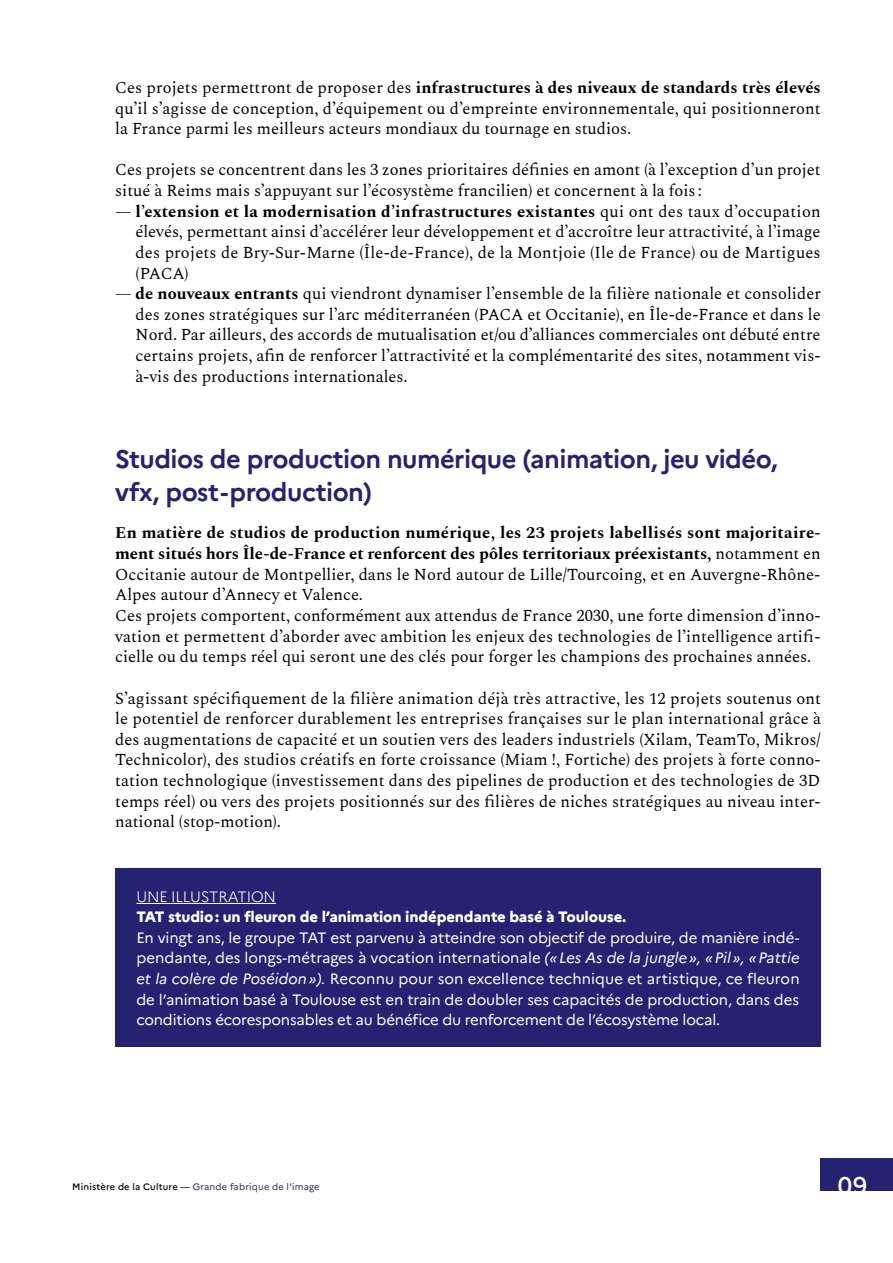
<style>
.page{position:relative;width:893px;height:1263px;background:#fff}
.page>*{position:absolute;margin:0;border:0;box-sizing:border-box;transform-origin:0 0}
._01_Chapeau_Marianne{font:700 25.5px/33px "Marianne";letter-spacing:-.02em;color:#252371}
.t1{font:500 24px "Marianne";color:#fff}
._01_Texte-labeur_Spe{font:16.5px/20.7px "Spectral";color:#000;text-align:justify}
._01_Texte-labeur_Spe-2{font:700 16.5px/20.7px "Spectral";letter-spacing:-.005em;color:#000;text-align:justify}
._01_Texte-labeur_Mar{font:15px/20.7px "Marianne";letter-spacing:-.01em;color:#fff;text-align:justify}
._01_Texte-labeur_Mar-2{font:800 15px "Marianne";letter-spacing:-.01em;color:#fff}
._01_Texte-labeur_Mar-3{font:300 15px "Marianne";letter-spacing:-.01em;color:#fff}
.t2{font:9.3px "Marianne";letter-spacing:.02em;color:#252371}
.s1{font-weight:700}
.s2{font-weight:400}
.s3{font-style:italic}
.s4{font-weight:500;color:#000}
.s5{font-weight:500}
</style>
<div class="page">
<div style="left:115px;top:868px;width:706px;height:178px;background:#252371"></div>
<hr style="left:136px;top:903px;width:140px;height:1px;background:#fff">
<div style="left:821px;top:1158px;width:72px;height:33px;background:#252371"></div>
<p class="_01_Texte-labeur_Spe" style="left:115px;top:76px;width:707px">Ces projets permettront de proposer des <span class="s1">infrastructures à des niveaux de standards très élevés </span>qu’il s’agisse de conception, d’équipement ou d’empreinte environnementale, qui positionneront la France parmi les meilleurs acteurs mondiaux du tournage en studios.</p>
<p class="_01_Texte-labeur_Spe" style="left:115px;top:158px;width:707px">Ces projets se concentrent dans les 3 zones prioritaires définies en amont (à l’exception d’un projet situé à Reims mais s’appuyant sur l’écosystème francilien) et concernent à la fois :</p>
<p class="_01_Texte-labeur_Spe" style="left:136px;top:200px;width:687px;text-indent:-20px">— <span class="s1">l’extension et la modernisation d’infrastructures existantes</span> qui ont des taux d’occupation élevés, permettant ainsi d’accélérer leur développement et d’accroître leur attractivité, à l’image des projets de Bry-Sur-Marne (Île-de-France), de la Montjoie (Ile de France) ou de Martigues (PACA)</p>
<p class="_01_Texte-labeur_Spe" style="left:136px;top:282px;width:687px;text-indent:-20px">— <span class="s1">de nouveaux entrants</span> qui viendront dynamiser l’ensemble de la filière nationale et consolider des zones stratégiques sur l’arc méditerranéen (PACA et Occitanie), en Île-de-France et dans le Nord. Par ailleurs, des accords de mutualisation et/ou d’alliances commerciales ont débuté entre certains projets, afin de renforcer l’attractivité et la complémentarité des sites, notamment vis&shy;à-vis des productions internationales.</p>
<p class="_01_Chapeau_Marianne" style="left:115px;top:443px;width:664px">Studios de production numérique (animation, jeu vidéo, vfx, post-production)</p>
<p class="_01_Texte-labeur_Spe-2" style="left:115px;top:521px;width:707px">En matière de studios de production numérique, les 23 projets labellisés sont majoritaire&shy;ment situés hors Île-de-France et renforcent des pôles territoriaux préexistants, <span class="s2">notamment en Occitanie autour de Montpellier, dans le Nord autour de Lille/Tourcoing, et en Auvergne-Rhône-Alpes autour d’Annecy et Valence.</span></p>
<p class="_01_Texte-labeur_Spe" style="left:115px;top:604px;width:707px">Ces projets comportent, conformément aux attendus de France 2030, une forte dimension d’inno&shy;vation et permettent d’aborder avec ambition les enjeux des technologies de l’intelligence artifi&shy;cielle ou du temps réel qui seront une des clés pour forger les champions des prochaines années.</p>
<p class="_01_Texte-labeur_Spe" style="left:115px;top:686px;width:707px">S’agissant spécifiquement de la filière animation déjà très attractive, les 12 projets soutenus ont le potentiel de renforcer durablement les entreprises françaises sur le plan international grâce à des augmentations de capacité et un soutien vers des leaders industriels (Xilam, TeamTo, Mikros/ Technicolor), des studios créatifs en forte croissance (Miam !, Fortiche) des projets à forte conno&shy;tation technologique (investissement dans des pipelines de production et des technologies de 3D temps réel) ou vers des projets positionnés sur des filières de niches stratégiques au niveau inter&shy;national (stop-motion).</p>
<p class="_01_Texte-labeur_Mar-3" style="left:136px;top:887px;width:141px">UNE ILLUSTRATION</p>
<p class="_01_Texte-labeur_Mar-2" style="left:136px;top:908px;width:491px">TAT studio: un fleuron de l’animation indépendante basé à Toulouse.</p>
<p class="_01_Texte-labeur_Mar" style="left:136px;top:927px;width:665px">En vingt ans, le groupe TAT est parvenu à atteindre son objectif de produire, de manière indé&shy;pendante, des longs-métrages à vocation internationale <span class="s3">(«Les As de la jungle», «Pil», «Pattie et la colère de Poséidon»).</span> Reconnu pour son excellence technique et artistique, ce fleuron de l’animation basé à Toulouse est en train de doubler ses capacités de production, dans des conditions écoresponsables et au bénéfice du renforcement de l’écosystème local.</p>
<p class="t2" style="left:72px;top:1181px;width:249px"><span class="s4">Ministère de la Culture</span> <span class="s5">—</span> Grande fabrique de l'image</p>
<h2 class="t1" style="left:838px;top:1170px;width:31px">09</h2>
</div>
